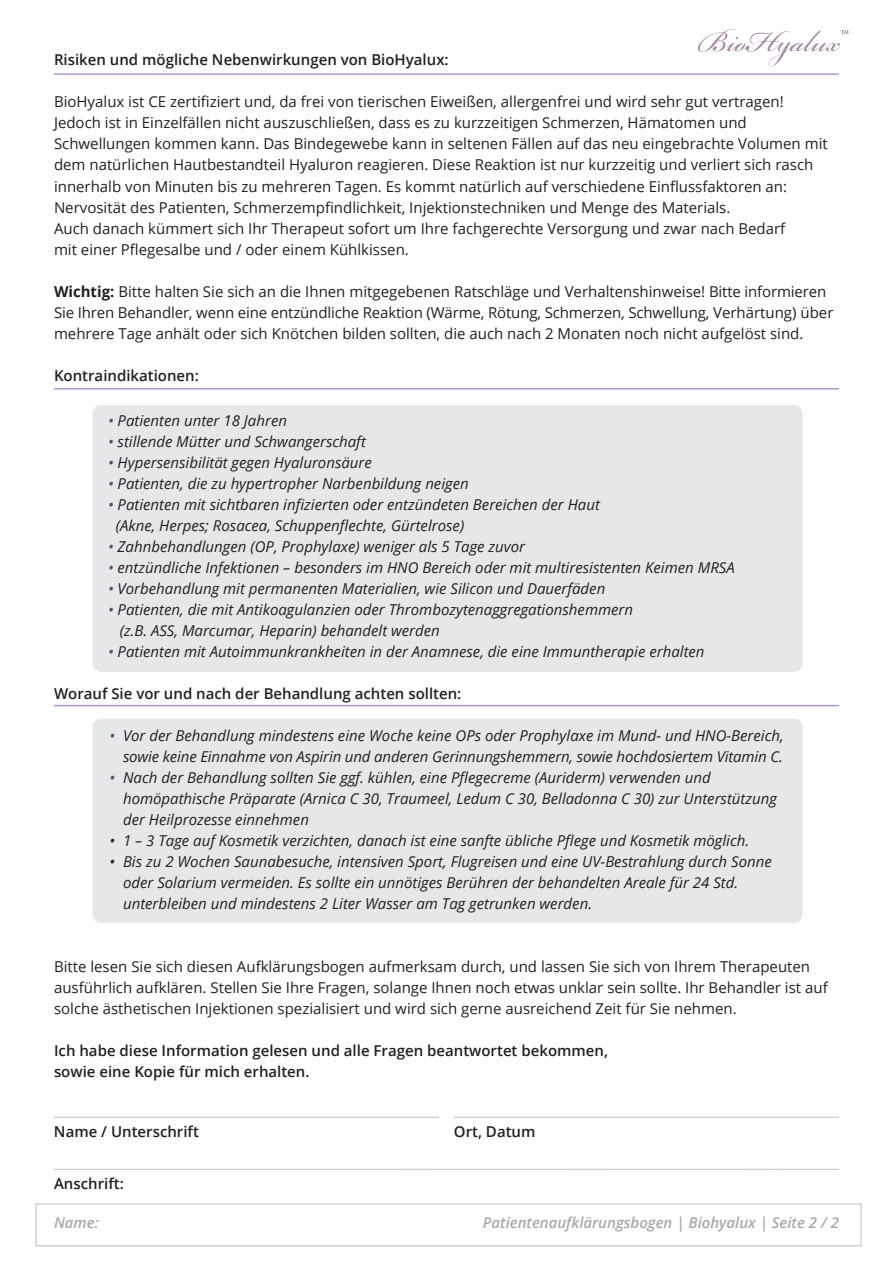
<style>
.page{position:relative;width:893px;height:1263px;background:#fff}
.page>*{position:absolute;margin:0;border:0;box-sizing:border-box;transform-origin:0 0}
.t1{font:italic 15px/21px "Open Sans";color:#231f20}
.t2{font:15px/21px "Open Sans";color:#231f20}
.t3{font:600 15px/21px "Open Sans";color:#231f20}
.t4{font:italic 600 15px "Open Sans";color:#a8a9ad}
.s1{font-weight:700}
.s2{color:#65456e}
</style>
<div class="page">
<div style="left:92px;top:719px;width:711px;height:204px;background:#e6e7e9;border-radius:9px"></div>
<div style="left:92px;top:405px;width:711px;height:267px;background:#e6e7e9;border-radius:9px"></div>
<svg style="left:698px;top:29px;width:150px;height:37px"></svg>
<hr style="left:54px;top:73px;width:785px;height:2px;background:#b299c8">
<hr style="left:54px;top:388px;width:785px;height:1px;background:#b299c8">
<hr style="left:54px;top:1117px;width:343px;height:1px;background:#bcbdc0">
<svg style="left:397px;top:1117px;width:42px;height:1px"></svg>
<hr style="left:454px;top:1117px;width:343px;height:1px;background:#bcbdc0">
<svg style="left:797px;top:1117px;width:42px;height:1px"></svg>
<hr style="left:54px;top:1169px;width:191px;height:1px;background:#bcbdc0">
<hr style="left:245px;top:1169px;width:148px;height:1px;background:#bcbdc0">
<svg style="left:393px;top:1169px;width:31px;height:1px"></svg>
<hr style="left:424px;top:1169px;width:148px;height:1px;background:#bcbdc0">
<svg style="left:572px;top:1169px;width:31px;height:1px"></svg>
<hr style="left:603px;top:1169px;width:148px;height:1px;background:#bcbdc0">
<svg style="left:751px;top:1169px;width:32px;height:1px"></svg>
<hr style="left:783px;top:1169px;width:56px;height:1px;background:#bcbdc0">
<hr style="left:54px;top:705px;width:785px;height:1px;background:#b299c8">
<div style="left:36px;top:1204px;width:825px;height:42px;border:1px solid #bcbdc0"></div>
<p class="t3" style="left:54px;top:49px;width:396px">Risiken und mögliche Nebenwirkungen von BioHyalux:</p>
<p class="t2" style="left:54px;top:91px;width:775px">BioHyalux ist CE zertifiziert und, da frei von tierischen Eiweißen, allergenfrei und wird sehr gut vertragen!<br>Jedoch ist in Einzelfällen nicht auszuschließen, dass es zu kurzzeitigen Schmerzen, Hämatomen und Schwellungen kommen kann. Das Bindegewebe kann in seltenen Fällen auf das neu eingebrachte Volumen mit dem natürlichen Hautbestandteil Hyaluron reagieren. Diese Reaktion ist nur kurzzeitig und verliert sich rasch innerhalb von Minuten bis zu mehreren Tagen. Es kommt natürlich auf verschiedene Einflussfaktoren an:<br>Nervosität des Patienten, Schmerzempfindlichkeit, Injektionstechniken und Menge des Materials.<br>Auch danach kümmert sich Ihr Therapeut sofort um Ihre fachgerechte Versorgung und zwar nach Bedarf<br>mit einer Pflegesalbe und / oder einem Kühlkissen.</p>
<p class="t2" style="left:54px;top:280px;width:781px"><span class="s1">Wichtig:</span> Bitte halten Sie sich an die Ihnen mitgegebenen Ratschläge und Verhaltenshinweise! Bitte informieren<br>Sie Ihren Behandler, wenn eine entzündliche Reaktion (Wärme, Rötung, Schmerzen, Schwellung, Verhärtung) über mehrere Tage anhält oder sich Knötchen bilden sollten, die auch nach 2 Monaten noch nicht aufgelöst sind.</p>
<p class="t3" style="left:54px;top:364px;width:146px">Kontraindikationen:</p>
<p class="t1" style="left:108px;top:409px;width:181px"><span class="s2">•</span> Patienten unter 18 Jahren</p>
<p class="t1" style="left:108px;top:430px;width:259px"><span class="s2">•</span> stillende Mütter und Schwangerschaft</p>
<p class="t1" style="left:108px;top:451px;width:265px"><span class="s2">•</span> Hypersensibilität gegen Hyaluronsäure</p>
<p class="t1" style="left:108px;top:472px;width:362px"><span class="s2">•</span> Patienten, die zu hypertropher Narbenbildung neigen</p>
<p class="t1" style="left:116px;top:493px;width:486px;text-indent:-8px"><span class="s2">•</span> Patienten mit sichtbaren infizierten oder entzündeten Bereichen der Haut (Akne, Herpes; Rosacea, Schuppenflechte, Gürtelrose)</p>
<p class="t1" style="left:108px;top:535px;width:419px"><span class="s2">•</span> Zahnbehandlungen (OP, Prophylaxe) weniger als 5 Tage zuvor</p>
<p class="t1" style="left:108px;top:556px;width:628px"><span class="s2">•</span> entzündliche Infektionen – besonders im HNO Bereich oder mit multiresistenten Keimen MRSA</p>
<p class="t1" style="left:108px;top:577px;width:499px"><span class="s2">•</span> Vorbehandlung mit permanenten Materialien, wie Silicon und Dauerfäden</p>
<p class="t1" style="left:120px;top:598px;width:515px;text-indent:-12px"><span class="s2">•</span> Patienten, die mit Antikoagulanzien oder Thrombozytenaggregationshemmern (z.B. ASS, Marcumar, Heparin) behandelt werden</p>
<p class="t1" style="left:108px;top:640px;width:598px"><span class="s2">•</span> Patienten mit Autoimmunkrankheiten in der Anamnese, die eine Immuntherapie erhalten</p>
<p class="t3" style="left:54px;top:682px;width:409px">Worauf Sie vor und nach der Behandlung achten sollten:</p>
<p class="t1" style="left:110px;top:724px;width:676px;text-align:right"><span class="s2">•</span> Vor der Behandlung mindestens eine Woche keine OPs oder Prophylaxe im Mund- und HNO-Bereich, sowie keine Einnahme von Aspirin und anderen Gerinnungshemmern, sowie hochdosiertem Vitamin C.</p>
<p class="t1" style="left:123px;top:766px;width:655px;text-indent:-14px"><span class="s2">•</span> Nach der Behandlung sollten Sie ggf. kühlen, eine Pflegecreme (Auriderm) verwenden und homöpathische Präparate (Arnica C 30, Traumeel, Ledum C 30, Belladonna C 30) zur Unterstützung der Heilprozesse einnehmen</p>
<p class="t1" style="left:110px;top:829px;width:641px">• 1 – 3 Tage auf Kosmetik verzichten, danach ist eine sanfte übliche Pflege und Kosmetik möglich.</p>
<p class="t1" style="left:123px;top:850px;width:650px;text-indent:-14px">• Bis zu 2 Wochen Saunabesuche, intensiven Sport, Flugreisen und eine UV-Bestrahlung durch Sonne oder Solarium vermeiden. Es sollte ein unnötiges Berühren der behandelten Areale für 24 Std. unterbleiben und mindestens 2 Liter Wasser am Tag getrunken werden.</p>
<p class="t2" style="left:54px;top:955px;width:775px">Bitte lesen Sie sich diesen Aufklärungsbogen aufmerksam durch, und lassen Sie sich von Ihrem Therapeuten ausführlich aufklären. Stellen Sie Ihre Fragen, solange Ihnen noch etwas unklar sein sollte. Ihr Behandler ist auf solche ästhetischen Injektionen spezialisiert und wird sich gerne ausreichend Zeit für Sie nehmen.</p>
<p class="t3" style="left:54px;top:1039px;width:555px">Ich habe diese Information gelesen und alle Fragen beantwortet bekommen, sowie eine Kopie für mich erhalten.</p>
<p class="t3" style="left:54px;top:1121px;width:146px">Name / Unterschrift</p>
<p class="t3" style="left:454px;top:1121px;width:83px">Ort, Datum</p>
<p class="t3" style="left:54px;top:1173px;width:71px">Anschrift:</p>
<p class="t4" style="left:54px;top:1212px;width:46px">Name:</p>
<p class="t4" style="left:483px;top:1212px;width:358px">Patientenaufklärungsbogen | Biohyalux | Seite 2 / 2</p>
</div>
